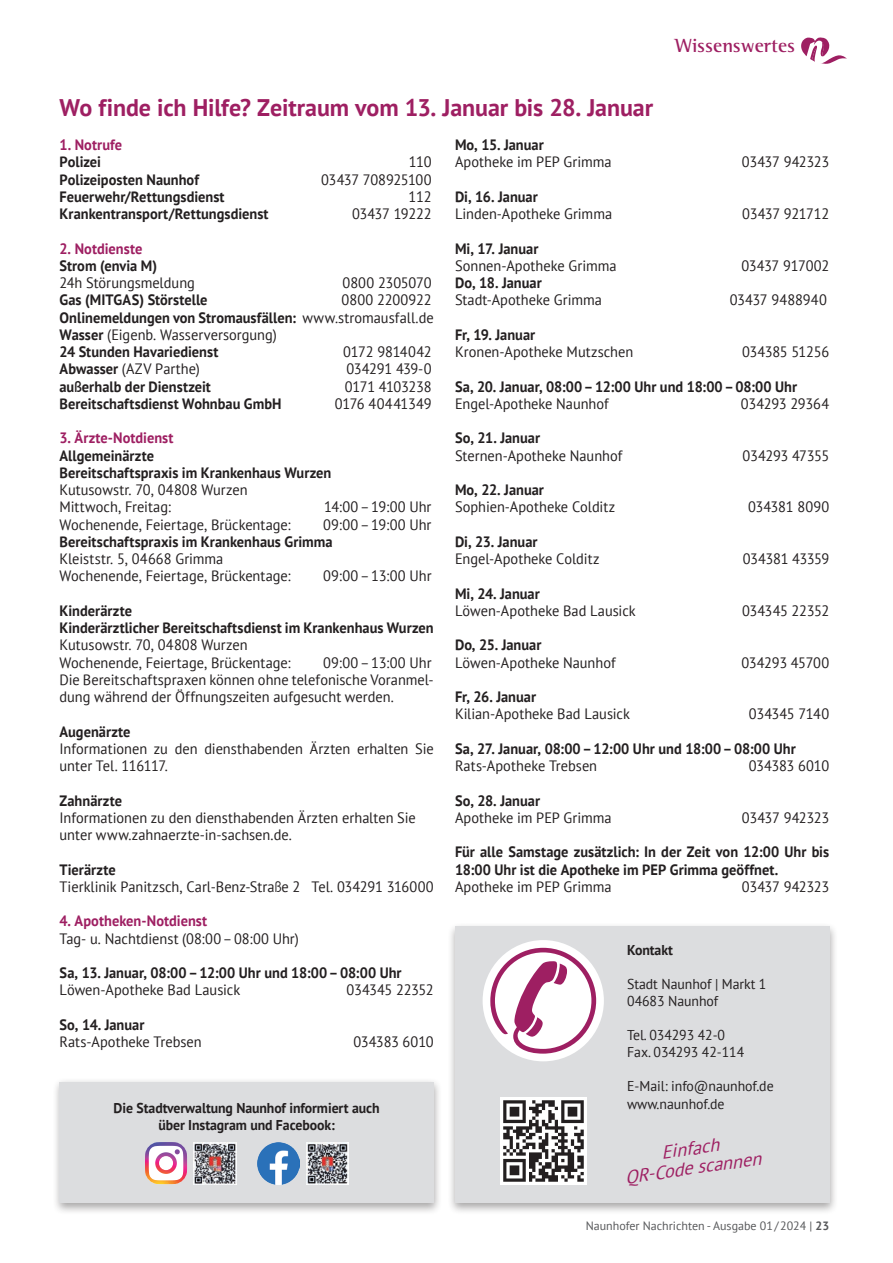
<style>
.page{position:relative;width:893px;height:1263px;background:#fff}
.page>*{position:absolute;margin:0;border:0;box-sizing:border-box;transform-origin:0 0}
.t1{font:700 24px "PT Sans";letter-spacing:-.005em;color:#9e1f62}
.t2{font:700 19.5px "Rotis Semi Serif Std";letter-spacing:.005em;color:#9e1f62}
.t3{font:italic 18.3px/19.5px "PT Sans";color:#9e1f62;text-align:center}
.t4{font:15px/17.2px "PT Sans";color:#231f20;scale:.96 1}
.t5{font:700 15px/17.2px "PT Sans";color:#231f20;scale:.96 1}
.t6{font:15px "PT Sans";letter-spacing:-.03em;color:#231f20;scale:.96 1}
.t7{font:15px "PT Sans";letter-spacing:-.025em;color:#231f20;scale:.96 1}
.t8{font:700 15px "PT Sans";letter-spacing:.005em;color:#9e1f62;scale:.96 1}
.t9{font:15px "PT Sans";letter-spacing:-.02em;color:#231f20;scale:.96 1}
.t10{font:14.25px/17.1px "PT Sans";letter-spacing:-.005em;color:#231f20}
.t11{font:700 14.25px/17.1px "PT Sans";letter-spacing:-.005em;color:#231f20;text-align:center}
.t12{font:12px "PT Sans";color:#57585a}
.s1{font-weight:400}
.s2{font-weight:700}
.s3{font-family:"Geometric 231 BT Bold C";font-weight:400}
.s4{font-family:"Geometric 231 BT Roman C"}
</style>
<div class="page">
<svg style="left:801px;top:37px;width:46px;height:27px"></svg>
<div style="left:447px;top:922px;width:391px;height:293px;background:#231f20;opacity:.4"></div>
<div style="left:455px;top:926px;width:374px;height:276px;background:#dcdddf"></div>
<div style="left:483px;top:940px;width:121px;height:121px;background:#fff;border-radius:50%"></div>
<svg style="left:490px;top:948px;width:106px;height:106px"></svg>
<img style="left:500px;top:1098px;width:86px;height:86px">
<div style="left:52px;top:1078px;width:390px;height:137px;background:#231f20;opacity:.4"></div>
<div style="left:60px;top:1082px;width:374px;height:120px;background:#dcdddf"></div>
<img style="left:194px;top:1142px;width:42px;height:42px">
<svg style="left:145px;top:1142px;width:42px;height:42px;background:#e1b7c4"></svg>
<img style="left:257px;top:1142px;width:42px;height:42px">
<img style="left:306px;top:1142px;width:42px;height:42px">
<h2 class="t2" style="left:675px;top:34px;width:122px">Wissenswertes</h2>
<h1 class="t1" style="left:60px;top:91px;width:595px">Wo finde ich Hilfe? Zeitraum vom 13. Januar bis 28. Januar</h1>
<p class="t8" style="left:60px;top:135px;width:67px">1. Notrufe</p>
<p class="t5" style="left:60px;top:153px;width:45px">Polizei</p>
<p class="t4" style="left:409px;top:153px;width:25px">110</p>
<p class="t5" style="left:60px;top:170px;width:147px">Polizeiposten Naunhof</p>
<p class="t7" style="left:321px;top:170px;width:116px">03437 708925100</p>
<p class="t5" style="left:60px;top:188px;width:174px">Feuerwehr/Rettungsdienst</p>
<p class="t4" style="left:409px;top:188px;width:25px">112</p>
<p class="t5" style="left:60px;top:205px;width:219px">Krankentransport/Rettungsdienst</p>
<p class="t7" style="left:352px;top:204px;width:84px">03437 19222</p>
<p class="t8" style="left:60px;top:238px;width:88px">2. Notdienste</p>
<p class="t5" style="left:60px;top:257px;width:103px">Strom (envia M)</p>
<p class="t4" style="left:60px;top:274px;width:143px">24h Störungsmeldung</p>
<p class="t4" style="left:342px;top:274px;width:94px">0800 2305070</p>
<p class="t5" style="left:60px;top:291px;width:156px">Gas (MITGAS) Störstelle</p>
<p class="t5" style="left:455px;top:136px;width:94px">Mo, 15. Januar</p>
<p class="t4" style="left:455px;top:153px;width:165px">Apotheke im PEP Grimma</p>
<p class="t7" style="left:742px;top:152px;width:92px">03437 942323</p>
<p class="t5" style="left:455px;top:188px;width:88px">Di, 16. Januar</p>
<p class="t4" style="left:455px;top:205px;width:165px">Linden-Apotheke Grimma</p>
<p class="t6" style="left:742px;top:204px;width:92px">03437 921712</p>
<p class="t5" style="left:455px;top:239px;width:88px">Mi, 17. Januar</p>
<p class="t4" style="left:455px;top:257px;width:170px">Sonnen-Apotheke Grimma</p>
<p class="t7" style="left:741px;top:256px;width:93px">03437 917002</p>
<p class="t5" style="left:455px;top:274px;width:92px">Do, 18. Januar</p>
<p class="t4" style="left:455px;top:291px;width:155px">Stadt-Apotheke Grimma</p>
<p class="t4" style="left:730px;top:291px;width:103px">03437 9488940</p>
<p class="t5" style="left:455px;top:326px;width:85px">Fr, 19. Januar</p>
<p class="t4" style="left:455px;top:343px;width:187px">Kronen-Apotheke Mutzschen</p>
<p class="t9" style="left:742px;top:342px;width:92px">034385 51256</p>
<p class="t5" style="left:455px;top:377px;width:358px">Sa, 20. Januar, 08:00–12:00 Uhr und 18:00–08:00 Uhr</p>
<p class="t4" style="left:455px;top:395px;width:162px">Engel-Apotheke Naunhof</p>
<p class="t4" style="left:741px;top:395px;width:93px">034293 29364</p>
<p class="t5" style="left:455px;top:429px;width:90px">So, 21. Januar</p>
<p class="t4" style="left:455px;top:446px;width:176px">Sternen-Apotheke Naunhof</p>
<p class="t6" style="left:743px;top:446px;width:92px">034293 47355</p>
<p class="t5" style="left:455px;top:481px;width:94px">Mo, 22. Januar</p>
<p class="t4" style="left:455px;top:498px;width:168px">Sophien-Apotheke Colditz</p>
<p class="t4" style="left:748px;top:498px;width:86px">034381 8090</p>
<p class="t5" style="left:455px;top:533px;width:88px">Di, 23. Januar</p>
<p class="t4" style="left:455px;top:550px;width:152px">Engel-Apotheke Colditz</p>
<p class="t6" style="left:743px;top:549px;width:92px">034381 43359</p>
<p class="t5" style="left:455px;top:584px;width:90px">Mi, 24. Januar</p>
<p class="t4" style="left:455px;top:602px;width:190px">Löwen-Apotheke Bad Lausick</p>
<p class="t6" style="left:742px;top:601px;width:92px">034345 22352</p>
<p class="t5" style="left:455px;top:636px;width:92px">Do, 25. Januar</p>
<p class="t4" style="left:455px;top:653px;width:169px">Löwen-Apotheke Naunhof</p>
<p class="t7" style="left:741px;top:653px;width:93px">034293 45700</p>
<p class="t5" style="left:455px;top:688px;width:86px">Fr, 26. Januar</p>
<p class="t4" style="left:455px;top:705px;width:184px">Kilian-Apotheke Bad Lausick</p>
<p class="t6" style="left:749px;top:704px;width:85px">034345 7140</p>
<p class="t5" style="left:455px;top:740px;width:356px">Sa, 27. Januar, 08:00–12:00 Uhr und 18:00–08:00 Uhr</p>
<p class="t4" style="left:455px;top:757px;width:150px">Rats-Apotheke Trebsen</p>
<p class="t9" style="left:749px;top:756px;width:85px">034383 6010</p>
<p class="t5" style="left:455px;top:791px;width:90px">So, 28. Januar</p>
<p class="t4" style="left:455px;top:809px;width:165px">Apotheke im PEP Grimma</p>
<p class="t7" style="left:742px;top:808px;width:92px">03437 942323</p>
<p class="t5" style="left:455px;top:843px;width:391px">Für alle Samstage zusätzlich: In der Zeit von 12:00 Uhr bis<br>18:00 Uhr ist die Apotheke im PEP Grimma geöffnet.</p>
<p class="t4" style="left:455px;top:878px;width:165px">Apotheke im PEP Grimma</p>
<p class="t7" style="left:742px;top:877px;width:92px">03437 942323</p>
<p class="t5" style="left:60px;top:291px;width:391px;text-indent:282px"><span class="s1">0800 2200922<br></span>Onlinemeldungen von Stromausfällen: <span class="s1">www.stromausfall.de </span>Wasser <span class="s1">(Eigenb. Wasserversorgung)<br></span>24 Stunden Havariedienst</p>
<p class="t4" style="left:343px;top:343px;width:94px">0172 9814042</p>
<p class="t4" style="left:60px;top:360px;width:148px"><span class="s2">Abwasser</span> (AZV Parthe)</p>
<p class="t6" style="left:346px;top:359px;width:90px">034291 439-0</p>
<p class="t5" style="left:60px;top:377px;width:159px">au<span class="s3">ß</span>erhalb der Dienstzeit</p>
<p class="t6" style="left:345px;top:377px;width:92px">0171 4103238</p>
<p class="t5" style="left:60px;top:395px;width:233px">Bereitschaftsdienst Wohnbau GmbH</p>
<p class="t4" style="left:335px;top:395px;width:102px">0176 40441349</p>
<p class="t8" style="left:60px;top:428px;width:120px">3. Ärzte-Notdienst</p>
<p class="t5" style="left:60px;top:446px;width:285px">Allgemeinärzte<br>Bereitschaftspraxis im Krankenhaus Wurzen</p>
<p class="t4" style="left:60px;top:481px;width:197px">Kutusowstr. 70, 04808 Wurzen<br>Mittwoch, Freitag:</p>
<p class="t4" style="left:324px;top:498px;width:113px">14:00–19:00 Uhr</p>
<p class="t4" style="left:60px;top:515px;width:242px">Wochenende, Feiertage, Brückentage:</p>
<p class="t4" style="left:323px;top:515px;width:114px">09:00–19:00 Uhr</p>
<p class="t5" style="left:60px;top:533px;width:286px">Bereitschaftspraxis im Krankenhaus Grimma</p>
<p class="t4" style="left:60px;top:550px;width:242px">Kleiststr. 5, 04668 Grimma<br>Wochenende, Feiertage, Brückentage:</p>
<p class="t4" style="left:323px;top:567px;width:114px">09:00–13:00 Uhr</p>
<p class="t5" style="left:60px;top:602px;width:391px">Kinderärzte<br>Kinderärztlicher Bereitschaftsdienst im Krankenhaus Wurzen</p>
<p class="t4" style="left:60px;top:636px;width:242px">Kutusowstr. 70, 04808 Wurzen<br>Wochenende, Feiertage, Brückentage:</p>
<p class="t4" style="left:60px;top:653px;width:391px;text-indent:264px">09:00–13:00 Uhr<br>Die Bereitschaftspraxen können ohne telefonische Voranmel&shy;dung während der Öffnungszeiten aufgesucht werden.</p>
<p class="t5" style="left:60px;top:722px;width:75px">Augenärzte</p>
<p class="t4" style="left:60px;top:740px;width:391px">Informationen zu den diensthabenden Ärzten erhalten Sie unter Tel. 116117.</p>
<p class="t5" style="left:60px;top:791px;width:67px">Zahnärzte</p>
<p class="t4" style="left:60px;top:809px;width:373px">Informationen zu den diensthabenden Ärzten erhalten Sie unter www.zahnaerzte-in-sachsen.de.</p>
<p class="t4" style="left:60px;top:860px;width:391px"><span class="s2">Tierärzte<br></span>Tierklinik Panitzsch, Carl-Benz-Stra<span class="s4">ß</span>e 2 Tel. 034291 316000</p>
<p class="t8" style="left:60px;top:911px;width:155px">4. Apotheken-Notdienst</p>
<p class="t4" style="left:60px;top:929px;width:251px">Tag- u. Nachtdienst (08:00–08:00 Uhr)</p>
<p class="t5" style="left:60px;top:964px;width:358px">Sa, 13. Januar, 08:00–12:00 Uhr und 18:00–08:00 Uhr</p>
<p class="t4" style="left:60px;top:981px;width:190px">Löwen-Apotheke Bad Lausick</p>
<p class="t6" style="left:347px;top:980px;width:92px">034345 22352</p>
<p class="t5" style="left:60px;top:1016px;width:90px">So, 14. Januar</p>
<p class="t4" style="left:60px;top:1033px;width:150px">Rats-Apotheke Trebsen</p>
<p class="t9" style="left:353px;top:1032px;width:85px">034383 6010</p>
<p class="t11" style="left:627px;top:941px;width:47px">Kontakt</p>
<p class="t10" style="left:627px;top:975px;width:141px">Stadt Naunhof | Markt 1<br>04683 Naunhof</p>
<p class="t10" style="left:627px;top:1026px;width:119px">Tel. 034293 42-0<br>Fax. 034293 42-114</p>
<p class="t10" style="left:627px;top:1077px;width:148px">E-Mail: info@naunhof.de www.naunhof.de</p>
<p class="t3" style="left:621px;top:1148px;width:139px;rotate:-8deg">Einfach<br>QR-Code scannen</p>
<p class="t11" style="left:114px;top:1099px;width:267px">Die Stadtverwaltung Naunhof informiert auch über Instagram und Facebook:</p>
<p class="t12" style="left:586px;top:1218px;width:245px">Naunhofer Nachrichten - Ausgabe 01/2024 | <span class="s2">23</span></p>
</div>
